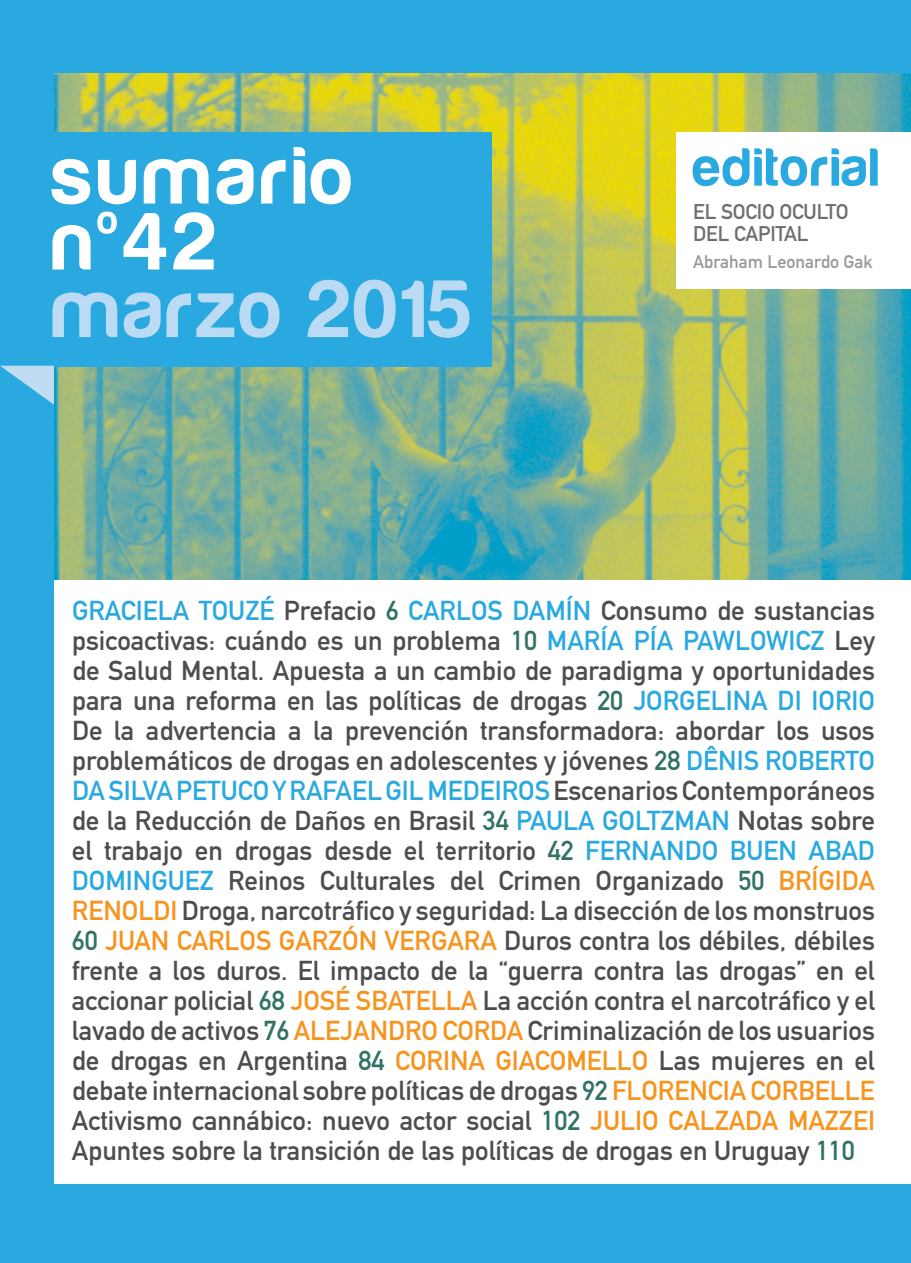
<style>
.page{position:relative;width:911px;height:1263px;background:#2aa9e0}
.page>*{position:absolute;margin:0;border:0;box-sizing:border-box;transform-origin:0 0}
.t1{font:700 84px/66.8px "Harabara";letter-spacing:.07em;color:#fff}
.t2{font:700 55.5px "Harabara";letter-spacing:.05em;color:#2aa9e0}
.t3{font:27px/30px "DIN Mittelschrift";color:#4d4d4f;text-align:justify}
.t4{font:21px/22.5px "DIN Mittelschrift";letter-spacing:-.01em;color:#6d6e71}
.t5{font:18px "DIN Mittelschrift";color:#97999c}
.s1{color:#bbdaf3}
.s2{color:#2aa9e0}
.s3{color:#307364}
.s4{color:#f7941e}
</style>
<div class="page">
<img style="left:54px;top:74px;width:857px;height:506px">
<div style="left:54px;top:581px;width:857px;height:603px;background:#fff"></div>
<div style="left:52px;top:132px;width:439px;height:234px;background:#2aa9e0"></div>
<svg style="left:0;top:366px;width:54px;height:39px"></svg>
<div style="left:676px;top:132px;width:235px;height:156px;background:#fff"></div>
<p class="t1" style="left:52px;top:144px;width:420px">sumario nº42<br><span class="s1">marzo 2015</span></p>
<p class="t2" style="left:693px;top:138px;width:187px">editorial</p>
<p class="t4" style="left:693px;top:200px;width:157px">El socio oculto del capital</p>
<p class="t5" style="left:693px;top:251px;width:181px">Abraham Leonardo Gak</p>
<p class="t3" style="left:72px;top:595px;width:805px"><span class="s2">Graciela Touzé</span> Prefacio <span class="s3">6</span> <span class="s2">Carlos Damín</span> Consumo de sustancias psicoactivas: cuándo es un problema <span class="s3">10</span> <span class="s2">María Pía Pawlowicz</span> Ley de Salud Mental. Apuesta a un cambio de paradigma y oportunidades para una reforma en las políticas de drogas <span class="s3">20</span> <span class="s2">Jorgelina Di Iorio </span>De la advertencia a la prevención transformadora: abordar los usos problemáticos de drogas en adolescentes y jóvenes <span class="s3">28</span> <span class="s2">Dênis Roberto da Silva Petuco y Rafael Gil Medeiros</span>Escenarios Contemporáneos de la Reducción de Daños en Brasil <span class="s3">34</span> <span class="s2">Paula Goltzman</span> Notas sobre el trabajo en drogas desde el territorio <span class="s3">42</span> <span class="s2">Fernando Buen Abad Dominguez</span> Reinos Culturales del Crimen Organizado <span class="s3">50</span> <span class="s4">Brígida Renoldi</span> Droga, narcotráfico y seguridad: La disección de los monstruos <span class="s3">60</span> <span class="s4">Juan Carlos Garzón VERGARA</span></p>
<p class="t3" style="left:72px;top:925px;width:804px;text-indent:432px">Duros contra los débiles, débiles frente a los duros. El impacto de la “guerra contra las drogas” en el accionar policial <span class="s3">68</span> <span class="s4">José Sbatella</span> La acción contra el narcotráfico y el lavado de activos <span class="s3">76</span> <span class="s4">Alejandro Corda</span> Criminalización de los usuarios de drogas en Argentina <span class="s3">84</span> <span class="s4">Corina Giacomello</span> Las mujeres en el debate internacional sobre políticas de drogas <span class="s3">92</span> <span class="s4">Florencia Corbelle </span>Activismo cannábico: nuevo actor social <span class="s3">102</span> <span class="s4">Julio Calzada Mazzei </span>Apuntes sobre la transición de las políticas de drogas en Uruguay <span class="s3">110</span></p>
</div>
